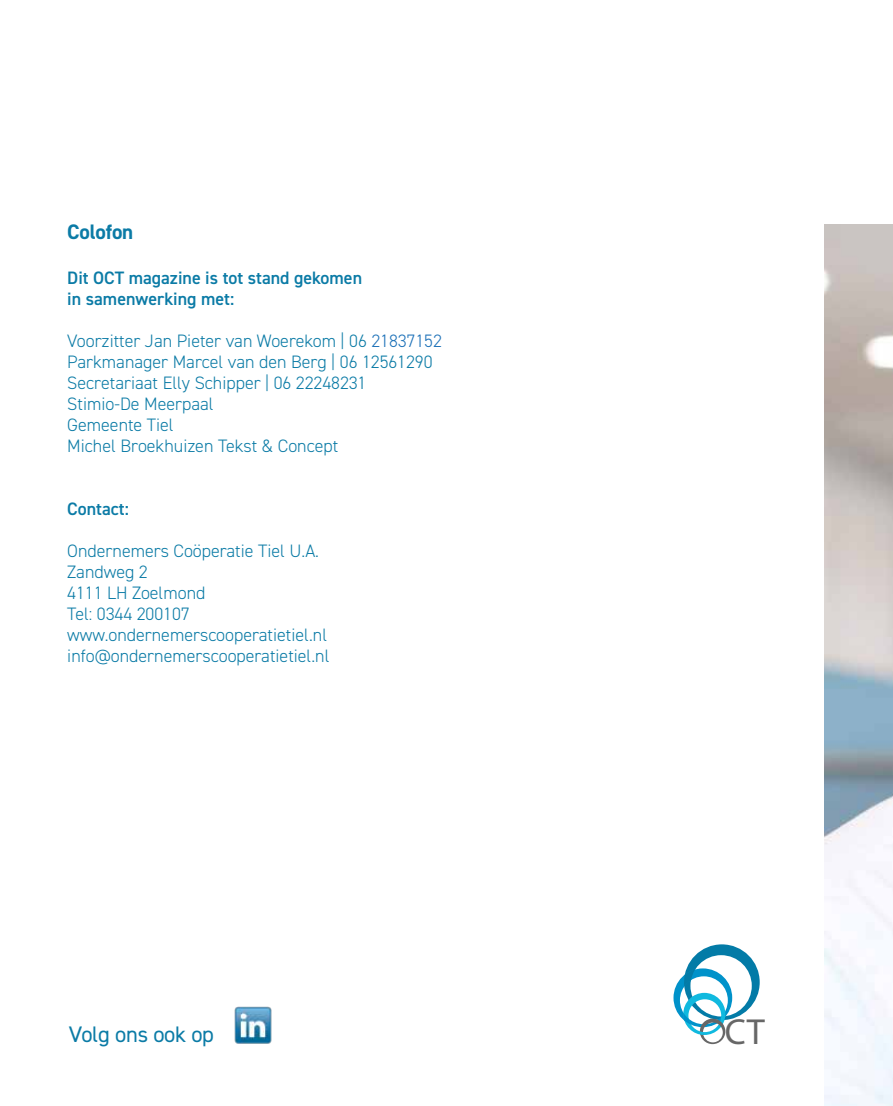
<style>
.page{position:relative;width:893px;height:1106px;background:#fff}
.page>*{position:absolute;margin:0;border:0;box-sizing:border-box;transform-origin:0 0}
.t1{font:36.3px "Myriad Pro";color:#676767}
.t2{font:22.5px "DIN2014";letter-spacing:-.01em;color:#0b7ba6}
.t3{font:700 21px "DIN2014";letter-spacing:-.01em;color:#0b7ba6}
.t4{font:300 18px/21px "DIN2014";color:#0b7ba6}
.t5{font:600 18px/21px "DIN2014";color:#0b7ba6}
.s1{color:#1d71b8}
</style>
<div class="page">
<img style="left:234px;top:1006px;width:38px;height:37px">
<div style="left:229px;top:1004px;width:48px;height:41px;border:1px solid #fff;border-radius:7px"></div>
<svg style="left:673px;top:944px;width:87px;height:100px"></svg>
<img style="left:825px;top:224px;width:68px;height:882px">
<p class="t3" style="left:67px;top:218px;width:68px">Colofon</p>
<p class="t5" style="left:67px;top:267px;width:296px">Dit OCT magazine is tot stand gekomen in samenwerking met:</p>
<p class="t4" style="left:67px;top:330px;width:376px">Voorzitter Jan Pieter van Woerekom | 06 <span class="s1">21837152<br></span>Parkmanager Marcel van den Berg | 06 12561290<br>Secretariaat Elly Schipper | 06 22248231<br>Stimio-De Meerpaal<br>Gemeente Tiel<br>Michel Broekhuizen Tekst &amp; Concept</p>
<p class="t5" style="left:67px;top:498px;width:63px">Contact:</p>
<p class="t4" style="left:67px;top:540px;width:264px">Ondernemers Coöperatie Tiel U.A.<br>Zandweg 2<br>4111 LH Zoelmond<br>Tel: 0344 200107 www.ondernemerscooperatietiel.nl info@ondernemerscooperatietiel.nl</p>
<p class="t2" style="left:69px;top:1020px;width:147px">Volg ons ook op</p>
<h1 class="t1" style="left:725px;top:1011px;width:42px">CT</h1>
</div>
